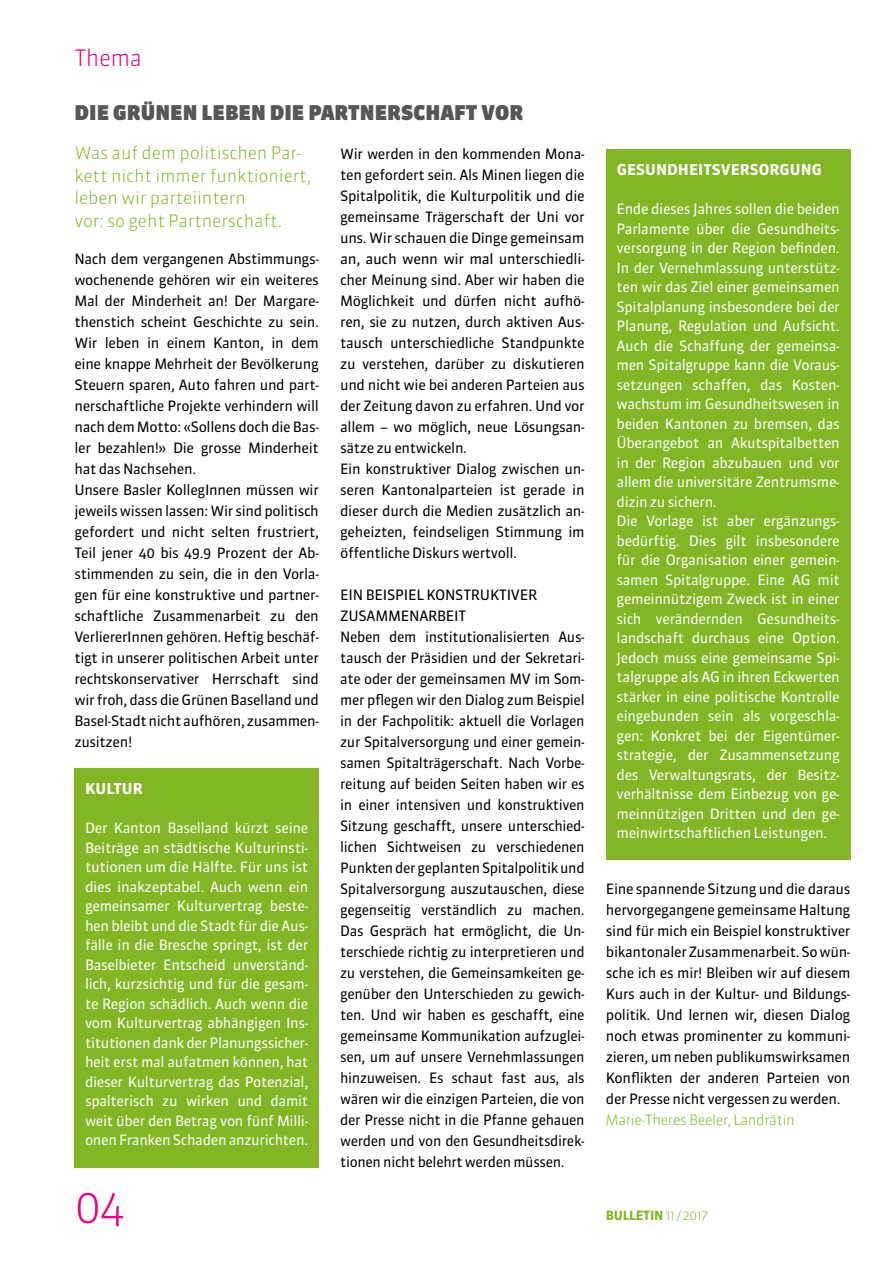
<style>
.page{position:relative;width:893px;height:1263px;background:#fff}
.page>*{position:absolute;margin:0;border:0;box-sizing:border-box;transform-origin:0 0}
.t1{font:300 45px "Sanuk OT";color:#e6007d}
.t2{font:300 22.5px "Sanuk OT";letter-spacing:-.025em;color:#e6007d}
.t3{font:900 20.25px "Sanuk OT";letter-spacing:.005em;color:#575756}
.t4{font:300 17.25px/22.5px "Sanuk OT";letter-spacing:-.01em;color:#82b624}
.t5{font:700 15px "Sanuk OT";letter-spacing:.005em;color:#fff}
.t6{font:14.25px/21px "Sanuk OT";letter-spacing:-.025em;color:#000}
.t7{font:14.25px/19.5px "Sanuk OT";letter-spacing:-.025em;color:#fff;text-align:justify}
.t8{font:300 14.25px "Sanuk OT";letter-spacing:-.025em;color:#82b624}
.t9{font:700 12.75px "Sanuk OT";letter-spacing:-.025em;color:#82b624}
.s1{font-weight:300}
</style>
<div class="page">
<div style="left:74px;top:768px;width:245px;height:399px;background:#82b624"></div>
<div style="left:606px;top:149px;width:244px;height:711px;background:#82b624"></div>
<h2 class="t2" style="left:74px;top:44px;width:69px">Thema</h2>
<h3 class="t3" style="left:75px;top:100px;width:450px">DIE GRÜNEN LEBEN DIE PARTNERSCHAFT VOR</h3>
<p class="t4" style="left:74px;top:142px;width:238px">Was auf dem politischen Par&shy;kett nicht immer funktioniert, leben wir parteiintern<br>vor: so geht Partnerschaft.</p>
<p class="t6" style="left:74px;top:248px;width:246px">Nach dem vergangenen Abstimmungs&shy;wochenende gehören wir ein weiteres Mal der Minderheit an! Der Margare&shy;thenstich scheint Geschichte zu sein.<br>Wir leben in einem Kanton, in dem eine knappe Mehrheit der Bevölkerung Steuern sparen, Auto fahren und part&shy;nerschaftliche Projekte verhindern will nach dem Motto: «Sollens doch die Bas&shy;ler bezahlen!» Die grosse Minderheit hat das Nachsehen.<br>Unsere Basler KollegInnen müssen wir jeweils wissen lassen: Wir sind politisch gefordert und nicht selten frustriert, Teil jener 40 bis 49.9 Prozent der Ab&shy;stimmenden zu sein, die in den Vorla&shy;gen für eine konstruktive und partner&shy;schaftliche Zusammenarbeit zu den VerliererInnen gehören. Heftig beschäf&shy;tigt in unserer politischen Arbeit unter rechtskonservativer Herrschaft sind wir froh, dass die Grünen Baselland und Basel-Stadt nicht aufhören, zusammen&shy;zusitzen!</p>
<p class="t6" style="left:340px;top:143px;width:246px">Wir werden in den kommenden Mona&shy;ten gefordert sein. Als Minen liegen die Spitalpolitik, die Kulturpolitik und die gemeinsame Trägerschaft der Uni vor uns. Wir schauen die Dinge gemeinsam an, auch wenn wir mal unterschiedli&shy;cher Meinung sind. Aber wir haben die Möglichkeit und dürfen nicht aufhö&shy;ren, sie zu nutzen, durch aktiven Aus&shy;tausch unterschiedliche Standpunkte zu verstehen, darüber zu diskutieren und nicht wie bei anderen Parteien aus der Zeitung davon zu erfahren. Und vor allem – wo möglich, neue Lösungsan&shy;sätze zu entwickeln.<br>Ein konstruktiver Dialog zwischen un&shy;seren Kantonalparteien ist gerade in dieser durch die Medien zusätzlich an&shy;geheizten, feindseligen Stimmung im öffentliche Diskurs wertvoll.</p>
<p class="t6" style="left:340px;top:584px;width:246px">EIN BEISPIEL KONSTRUKTIVER ZUSAMMENARBEIT<br>Neben dem institutionalisierten Aus&shy;tausch der Präsidien und der Sekretari&shy;ate oder der gemeinsamen MV im Som&shy;mer pflegen wir den Dialog zum Beispiel in der Fachpolitik: aktuell die Vorlagen zur Spitalversorgung und einer gemein&shy;samen Spitalträgerschaft. Nach Vorbe&shy;reitung auf beiden Seiten haben wir es in einer intensiven und konstruktiven Sitzung geschafft, unsere unterschied&shy;lichen Sichtweisen zu verschiedenen Punkten der geplanten Spitalpolitik und Spitalversorgung auszutauschen, diese gegenseitig verständlich zu machen.<br>Das Gespräch hat ermöglicht, die Un&shy;terschiede richtig zu interpretieren und zu verstehen, die Gemeinsamkeiten ge&shy;genüber den Unterschieden zu gewich&shy;ten. Und wir haben es geschafft, eine gemeinsame Kommunikation aufzuglei&shy;sen, um auf unsere Vernehmlassungen hinzuweisen. Es schaut fast aus, als wären wir die einzigen Parteien, die von der Presse nicht in die Pfanne gehauen werden und von den Gesundheitsdirek&shy;tionen nicht belehrt werden müssen.</p>
<p class="t5" style="left:85px;top:779px;width:59px">KULTUR</p>
<p class="t7" style="left:85px;top:818px;width:225px">Der Kanton Baselland kürzt seine Beiträge an städtische Kulturinsti&shy;tutionen um die Hälfte. Für uns ist dies inakzeptabel. Auch wenn ein gemeinsamer Kulturvertrag beste&shy;hen bleibt und die Stadt für die Aus&shy;fälle in die Bresche springt, ist der Baselbieter Entscheid unverständ&shy;lich, kurzsichtig und für die gesam&shy;te Region schädlich. Auch wenn die vom Kulturvertrag abhängigen Ins&shy;titutionen dank der Planungssicher&shy;heit erst mal aufatmen können, hat dieser Kulturvertrag das Potenzial, spalterisch zu wirken und damit weit über den Betrag von fünf Milli&shy;onen Franken Schaden anzurichten.</p>
<h1 class="t1" style="left:74px;top:1179px;width:52px">04</h1>
<p class="t5" style="left:617px;top:161px;width:207px">GESUNDHEITSVERSORGUNG</p>
<p class="t7" style="left:617px;top:200px;width:225px;text-align:left">Ende dieses Jahres sollen die beiden Parlamente über die Gesundheits&shy;versorgung in der Region befinden.<br>In der Vernehmlassung unterstütz&shy;ten wir das Ziel einer gemeinsamen Spitalplanung insbesondere bei der Planung, Regulation und Aufsicht.<br>Auch die Schaffung der gemeinsa&shy;men Spitalgruppe kann die Voraus&shy;setzungen schaffen, das Kosten&shy;wachstum im Gesundheitswesen in beiden Kantonen zu bremsen, das Überangebot an Akutspitalbetten in der Region abzubauen und vor allem die universitäre Zentrumsme&shy;dizin zu sichern.<br>Die Vorlage ist aber ergänzungs&shy;bedürftig. Dies gilt insbesondere für die Organisation einer gemein&shy;samen Spitalgruppe. Eine AG mit gemeinnützigem Zweck ist in einer sich verändernden Gesundheits&shy;landschaft durchaus eine Option.<br>Jedoch muss eine gemeinsame Spi&shy;talgruppe als AG in ihren Eckwerten stärker in eine politische Kontrolle eingebunden sein als vorgeschla&shy;gen: Konkret bei der Eigentümer&shy;strategie, der Zusammensetzung des Verwaltungsrats, der Besitz&shy;verhältnisse dem Einbezug von ge&shy;meinnützigen Dritten und den ge&shy;meinwirtschaftlichen Leistungen.</p>
<p class="t6" style="left:606px;top:878px;width:246px;text-align:justify">Eine spannende Sitzung und die daraus hervorgegangene gemeinsame Haltung sind für mich ein Beispiel konstruktiver bikantonaler Zusammenarbeit. So wün&shy;sche ich es mir! Bleiben wir auf diesem Kurs auch in der Kultur- und Bildungs&shy;politik. Und lernen wir, diesen Dialog noch etwas prominenter zu kommuni&shy;zieren, um neben publikumswirksamen Konflikten der anderen Parteien von der Presse nicht vergessen zu werden.</p>
<p class="t8" style="left:606px;top:1111px;width:190px">Marie-Theres Beeler, Landrätin</p>
<p class="t9" style="left:606px;top:1207px;width:104px">BULLETIN <span class="s1">11 / 2017</span></p>
</div>
